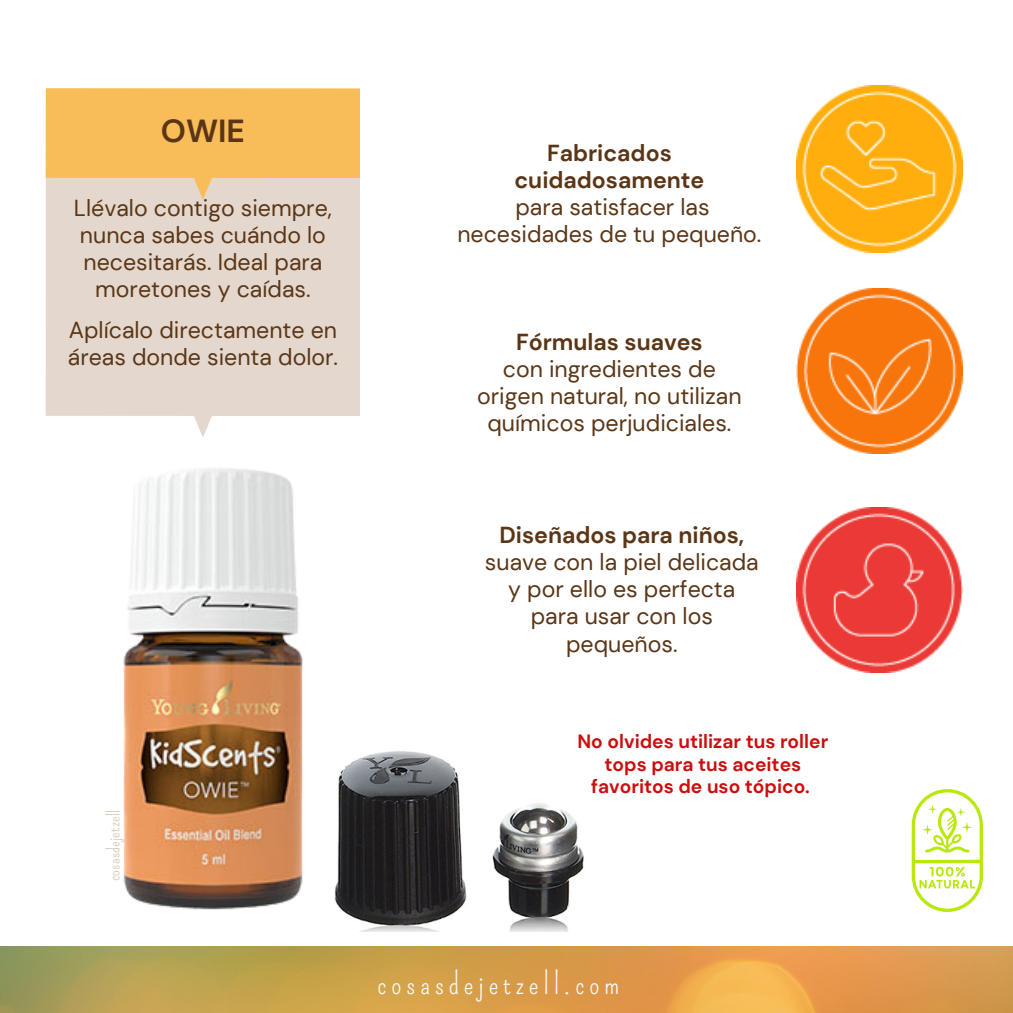
<style>
.page{position:relative;width:1013px;height:1013px;background:#fff}
.page>*{position:absolute;margin:0;border:0;box-sizing:border-box;transform-origin:0 0}
.t1{font:700 31.88px "DM Sans";color:#5b3616}
.t2{font:28.75px "Pompiere";letter-spacing:.165em;color:#fdfdfe}
.t3{font:23.12px/27.2px "DM Sans";color:#5b3616;text-align:center}
.t4{font:700 23.12px/27.2px "DM Sans";color:#5b3616;text-align:center}
.t5{font:700 19.12px/22.4px "DM Sans";color:#cb0e0e;text-align:center}
.t6{font:16.25px "Pompiere";letter-spacing:.015em;color:#ba9979}
.s1{font-weight:700}
</style>
<div class="page">
<svg style="left:46px;top:200px;width:314px;height:237px;background:#e6dbd2"></svg>
<svg style="left:46px;top:88px;width:314px;height:112px;background:#f4c26f"></svg>
<img style="left:0;top:946px;width:1012px;height:66px">
<img style="left:123px;top:468px;width:180px;height:442px">
<img style="left:334px;top:751px;width:250px;height:180px">
<img style="left:796px;top:85px;width:167px;height:167px">
<img style="left:796px;top:289px;width:167px;height:165px">
<img style="left:796px;top:507px;width:167px;height:165px">
<svg style="left:911px;top:789px;width:71px;height:123px"></svg>
<p class="t1" style="left:161px;top:110px;width:86px">OWIE</p>
<p class="t3" style="left:74px;top:194px;width:259px">Llévalo contigo siempre, nunca sabes cuándo lo necesitarás. Ideal para moretones y caídas.</p>
<p class="t3" style="left:68px;top:316px;width:272px;text-align:left">Aplícalo directamente en áreas donde sienta dolor.</p>
<p class="t6" style="left:104px;top:881px;width:73px;rotate:-90deg">cosasdejetzell</p>
<p class="t4" style="left:514px;top:139px;width:191px">Fabricados cuidadosamente</p>
<p class="t3" style="left:457px;top:193px;width:305px">para satisfacer las necesidades de tu pequeño.</p>
<p class="t4" style="left:516px;top:328px;width:188px">Fórmulas suaves</p>
<p class="t3" style="left:477px;top:355px;width:266px">con ingredientes de origen natural, no utilizan químicos perjudiciales.</p>
<p class="t3" style="left:485px;top:521px;width:275px"><span class="s1">Diseñados para niños, </span>suave con la piel delicada y por ello es perfecta para usar con los pequeños.</p>
<p class="t5" style="left:577px;top:730px;width:252px">No olvides utilizar tus roller tops para tus aceites favoritos de uso tópico.</p>
<p class="t2" style="left:377px;top:967px;width:244px">cosasdejetzell.com</p>
</div>
